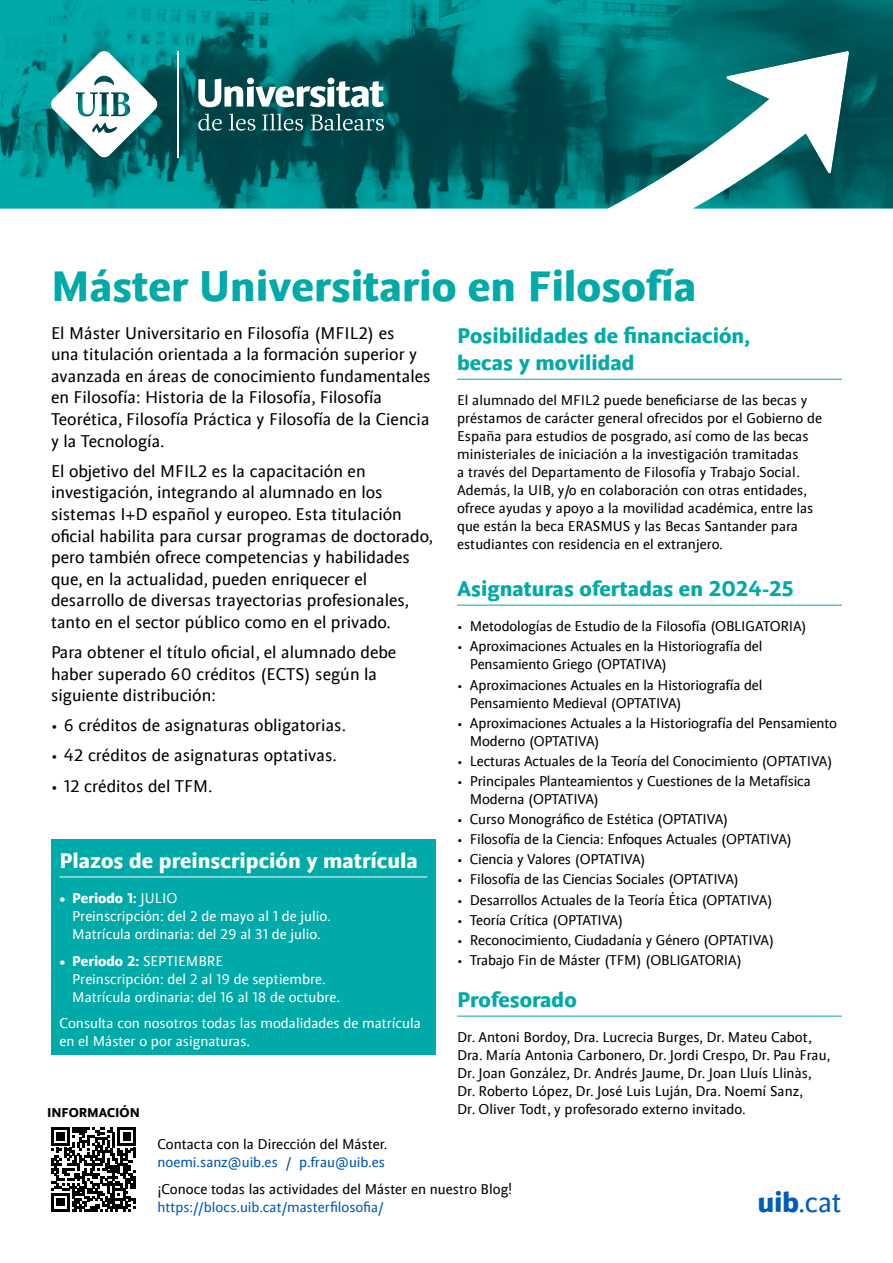
<style>
.page{position:relative;width:893px;height:1263px;background:#fff}
.page>*{position:absolute;margin:0;border:0;box-sizing:border-box;transform-origin:0 0}
.t1{font:700 45px "UI Bsans";color:#00aaa8}
.t2{font:30px "UI Bsans";color:#005cba}
.t3{font:700 22.5px/27px "UI Bsans";color:#00aaa8}
.t4{font:700 22.5px "UI Bsans";color:#fff}
.t5{font:18px/21.6px "UI Bsans";color:#000}
.t6{font:15px/18px "UI Bsans";letter-spacing:-.01em;color:#000}
.t7{font:15px/18px "UI Bsans";color:#fff}
.t8{font:15px "UI Bsans";color:#005cba}
.t9{font:15px "UI Bsans";letter-spacing:-.005em;color:#0054ad}
.t10{font:700 13.5px "UI Bsans";color:#000}
.s1{font-weight:700}
</style>
<div class="page">
<hr style="left:457px;top:379px;width:385px;height:1px;background:#00aaa8">
<hr style="left:457px;top:605px;width:385px;height:1px;background:#00aaa8">
<hr style="left:457px;top:1016px;width:385px;height:1px;background:#00aaa8">
<div style="left:51px;top:839px;width:385px;height:215px;background:#00aaa8"></div>
<hr style="left:60px;top:876px;width:367px;height:1px;background:#fff">
<img style="left:0;top:0;width:893px;height:208px">
<hr style="left:177px;top:51px;width:1px;height:106px;background:#fff">
<svg style="left:262px;top:114px;width:41px;height:17px"></svg>
<svg style="left:311px;top:114px;width:73px;height:17px"></svg>
<svg style="left:198px;top:114px;width:24px;height:17px"></svg>
<svg style="left:229px;top:114px;width:26px;height:17px"></svg>
<svg style="left:198px;top:78px;width:186px;height:29px"></svg>
<svg style="left:50px;top:50px;width:108px;height:108px"></svg>
<svg style="left:52px;top:1127px;width:83px;height:84px"></svg>
<h1 class="t1" style="left:51px;top:259px;width:647px">Máster Universitario en Filosofía</h1>
<p class="t5" style="left:51px;top:322px;width:381px">El Máster Universitario en Filosofía (MFIL2) es<br>una titulación orientada a la formación superior y avanzada en áreas de conocimiento fundamentales en Filosofía: Historia de la Filosofía, Filosofía Teorética, Filosofía Práctica y Filosofía de la Ciencia y la Tecnología.</p>
<p class="t5" style="left:51px;top:460px;width:384px">El objetivo del MFIL2 es la capacitación en investigación, integrando al alumnado en los sistemas I+D español y europeo. Esta titulación oficial habilita para cursar programas de doctorado, pero también ofrece competencias y habilidades que, en la actualidad, pueden enriquecer el desarrollo de diversas trayectorias profesionales, tanto en el sector público como en el privado.</p>
<p class="t5" style="left:51px;top:641px;width:347px">Para obtener el título oficial, el alumnado debe haber superado 60 créditos (ECTS) según la siguiente distribución:</p>
<p class="t5" style="left:51px;top:715px;width:297px">• 6 créditos de asignaturas obligatorias.</p>
<p class="t5" style="left:51px;top:745px;width:287px">• 42 créditos de asignaturas optativas.</p>
<p class="t5" style="left:51px;top:775px;width:163px">• 12 créditos del TFM.</p>
<h3 class="t3" style="left:457px;top:322px;width:295px">Posibilidades de financiación, becas y movilidad</h3>
<p class="t6" style="left:457px;top:391px;width:367px">El alumnado del MFIL2 puede beneficiarse de las becas y préstamos de carácter general ofrecidos por el Gobierno de España para estudios de posgrado, así como de las becas ministeriales de iniciación a la investigación tramitadas<br>a través del Departamento de Filosofía y Trabajo Social.<br>Además, la UIB, y/o en colaboración con otras entidades, ofrece ayudas y apoyo a la movilidad académica, entre las que están la beca ERASMUS y las Becas Santander para estudiantes con residencia en el extranjero.</p>
<h3 class="t3" style="left:457px;top:575px;width:338px">Asignaturas ofertadas en 2024-25</h3>
<p class="t6" style="left:457px;top:617px;width:351px">• Metodologías de Estudio de la Filosofía (OBLIGATORIA)</p>
<p class="t6" style="left:470px;top:637px;width:294px;text-indent:-13px">• Aproximaciones Actuales en la Historiografía del<br>Pensamiento Griego (OPTATIVA)</p>
<p class="t6" style="left:470px;top:676px;width:294px;text-indent:-13px">• Aproximaciones Actuales en la Historiografía del<br>Pensamiento Medieval (OPTATIVA)</p>
<p class="t6" style="left:470px;top:714px;width:369px;text-indent:-13px">• Aproximaciones Actuales a la Historiografía del Pensamiento<br>Moderno (OPTATIVA)</p>
<p class="t6" style="left:457px;top:752px;width:377px">• Lecturas Actuales de la Teoría del Conocimiento (OPTATIVA)</p>
<p class="t6" style="left:470px;top:772px;width:343px;text-indent:-13px">• Principales Planteamientos y Cuestiones de la Metafísica<br>Moderna (OPTATIVA)</p>
<p class="t6" style="left:457px;top:810px;width:273px">• Curso Monográfico de Estética (OPTATIVA)</p>
<p class="t6" style="left:457px;top:830px;width:337px">• Filosofía de la Ciencia: Enfoques Actuales (OPTATIVA)</p>
<p class="t6" style="left:457px;top:850px;width:190px">• Ciencia y Valores (OPTATIVA)</p>
<p class="t6" style="left:457px;top:870px;width:284px">• Filosofía de las Ciencias Sociales (OPTATIVA)</p>
<p class="t6" style="left:457px;top:891px;width:317px">• Desarrollos Actuales de la Teoría Ética (OPTATIVA)</p>
<p class="t6" style="left:457px;top:911px;width:168px">• Teoría Crítica (OPTATIVA)</p>
<p class="t6" style="left:457px;top:931px;width:319px">• Reconocimiento, Ciudadanía y Género (OPTATIVA)</p>
<p class="t6" style="left:457px;top:951px;width:286px">• Trabajo Fin de Máster (TFM) (OBLIGATORIA)</p>
<h3 class="t3" style="left:457px;top:986px;width:121px">Profesorado</h3>
<p class="t6" style="left:457px;top:1028px;width:375px">Dr. Antoni Bordoy, Dra. Lucrecia Burges, Dr. Mateu Cabot, Dra. María Antonia Carbonero, Dr. Jordi Crespo, Dr. Pau Frau, Dr. Joan González, Dr. Andrés Jaume, Dr. Joan Lluís Llinàs, Dr. Roberto López, Dr. José Luis Luján, Dra. Noemí Sanz,<br>Dr. Oliver Todt, y profesorado externo invitado.</p>
<h3 class="t4" style="left:60px;top:847px;width:360px">Plazos de preinscripción y matrícula</h3>
<p class="t7" style="left:72px;top:889px;width:260px;text-indent:-13px"><span class="s1">• Periodo 1:</span> JULIO<br>Preinscripción: del 2 de mayo al 1 de julio.<br>Matrícula ordinaria: del 29 al 31 de julio.</p>
<p class="t7" style="left:72px;top:952px;width:269px;text-indent:-13px"><span class="s1">• Periodo 2:</span> SEPTIEMBRE<br>Preinscripción: del 2 al 19 de septiembre.<br>Matrícula ordinaria: del 16 al 18 de octubre.</p>
<p class="t7" style="left:60px;top:1014px;width:363px">Consulta con nosotros todas las modalidades de matrícula en el Máster o por asignaturas.</p>
<p class="t10" style="left:47px;top:1105px;width:94px">INFORMACIÓN</p>
<p class="t6" style="left:157px;top:1135px;width:232px">Contacta con la Dirección del Máster.</p>
<p class="t9" style="left:157px;top:1154px;width:229px">noemi.sanz@uib.es / p.frau@uib.es</p>
<p class="t6" style="left:157px;top:1180px;width:356px">¡Conoce todas las actividades del Máster en nuestro Blog!</p>
<p class="t8" style="left:157px;top:1198px;width:228px">https://blocs.uib.cat/masterfilosofia/</p>
<h2 class="t2" style="left:758px;top:1185px;width:86px"><span class="s1">uib</span>.cat</h2>
</div>
